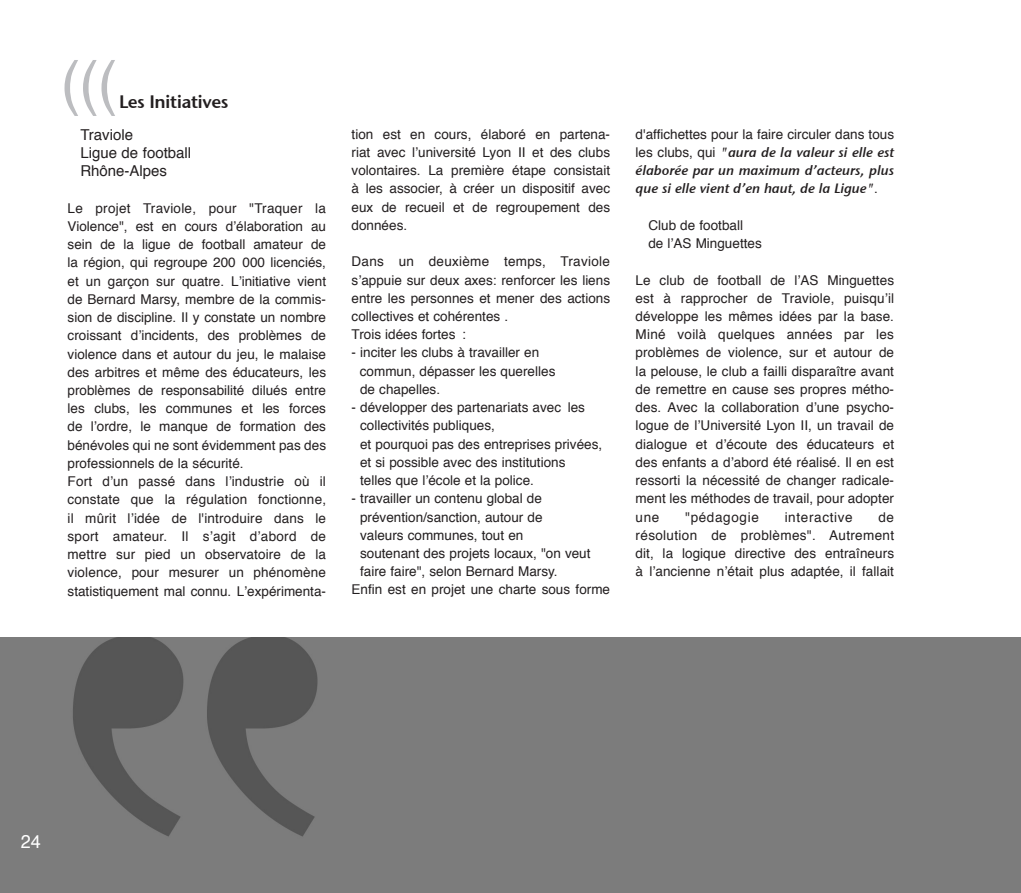
<style>
.page{position:relative;width:1021px;height:893px;background:#fff}
.page>*{position:absolute;margin:0;border:0;box-sizing:border-box;transform-origin:0 0}
.t1{font:60px "Helvetica";color:#bcbdc0}
.t2{font:18.6px "Helvetica";color:#fff}
.t3{font:18px "Stone Sans Sem ITCTT Semi";letter-spacing:-.025em;color:#231f20}
.t4{font:15px/18.1px "Helvetica";color:#231f20}
.t5{font:13.5px/18.3px "Helvetica";color:#231f20}
.t6{font:13.5px/18.3px "Stone Sans Sem ITCTT Semi Ita";color:#231f20;text-align:justify}
.t7{font:13.5px "Helvetica";letter-spacing:.05em;color:#231f20}
.s1{font-family:"Helvetica"}
</style>
<div class="page">
<img style="left:0;top:638px;width:1020px;height:255px">
<h1 class="t1" style="left:60px;top:31px;width:58px">(((</h1>
<h3 class="t3" style="left:119px;top:86px;width:111px">Les Initiatives</h3>
<p class="t4" style="left:80px;top:125px;width:112px">Traviole<br>Ligue de football<br>Rhône-Alpes</p>
<p class="t5" style="left:68px;top:198px;width:260px">Le projet Traviole, pour "Traquer la Violence", est en cours d’élaboration au sein de la ligue de football amateur de la région, qui regroupe 200 000 licenciés, et un garçon sur quatre. L’initiative vient de Bernard Marsy, membre de la commis&shy;sion de discipline. Il y constate un nombre croissant d’incidents, des problèmes de violence dans et autour du jeu, le malaise des arbitres et même des éducateurs, les problèmes de responsabilité dilués entre les clubs, les communes et les forces de l’ordre, le manque de formation des bénévoles qui ne sont évidemment pas des professionnels de la sécurité.<br>Fort d’un passé dans l’industrie où il constate que la régulation fonctionne, il mûrit l’idée de l'introduire dans le sport amateur. Il s’agit d’abord de mettre sur pied un observatoire de la violence, pour mesurer un phénomène statistiquement mal connu. L’expérimenta-</p>
<p class="t5" style="left:351px;top:124px;width:260px;text-align:justify">tion est en cours, élaboré en partena&shy;riat avec l’université Lyon II et des clubs volontaires. La première étape consistait à les associer, à créer un dispositif avec eux de recueil et de regroupement des données.</p>
<p class="t5" style="left:351px;top:252px;width:260px">Dans un deuxième temps, Traviole s’appuie sur deux axes: renforcer les liens entre les personnes et mener des actions collectives et cohérentes .<br>Trois idées fortes :</p>
<p class="t5" style="left:360px;top:343px;width:197px;text-indent:-8px">- inciter les clubs à travailler en commun, dépasser les querelles de chapelles.</p>
<p class="t5" style="left:360px;top:398px;width:244px;text-indent:-9px">- développer des partenariats avec les collectivités publiques,<br>et pourquoi pas des entreprises privées, et si possible avec des institutions<br>telles que l’école et la police.</p>
<p class="t5" style="left:351px;top:489px;width:192px">- travailler un contenu global de</p>
<p class="t5" style="left:360px;top:507px;width:184px">prévention/sanction, autour de</p>
<p class="t5" style="left:360px;top:525px;width:165px">valeurs communes, tout en</p>
<p class="t5" style="left:360px;top:544px;width:232px">soutenant des projets locaux, "on veut</p>
<p class="t5" style="left:360px;top:562px;width:199px">faire faire", selon Bernard Marsy.</p>
<p class="t5" style="left:351px;top:580px;width:260px">Enfin est en projet une charte sous forme</p>
<p class="t5" style="left:635px;top:124px;width:260px">d'affichettes pour la faire circuler dans tous</p>
<p class="t6" style="left:635px;top:142px;width:260px"><span class="s1">les clubs, qui</span> "aura de la valeur si elle est élaborée par un maximum d’acteurs, plus que si elle vient d’en haut, de la Ligue"<span class="s1">.</span></p>
<p class="t5" style="left:648px;top:216px;width:115px">Club de football<br>de l’AS Minguettes</p>
<p class="t5" style="left:635px;top:270px;width:260px;text-align:justify">Le club de football de l’AS Minguettes est à rapprocher de Traviole, puisqu’il développe les mêmes idées par la base.<br>Miné voilà quelques années par les problèmes de violence, sur et autour de la pelouse, le club a failli disparaître avant de remettre en cause ses propres métho&shy;des. Avec la collaboration d’une psycho&shy;logue de l’Université Lyon II, un travail de dialogue et d’écoute des éducateurs et des enfants a d’abord été réalisé. Il en est ressorti la nécessité de changer radicale&shy;ment les méthodes de travail, pour adopter une</p>
<p class="t7" style="left:685px;top:505px;width:75px">"pédagogie</p>
<p class="t7" style="left:784px;top:505px;width:69px">interactive</p>
<p class="t5" style="left:635px;top:507px;width:260px;text-align:justify;text-indent:243px">de résolution de problèmes". Autrement dit, la logique directive des entraîneurs à l’ancienne n’était plus adaptée, il fallait</p>
<h2 class="t2" style="left:21px;top:825px;width:22px">24</h2>
</div>
